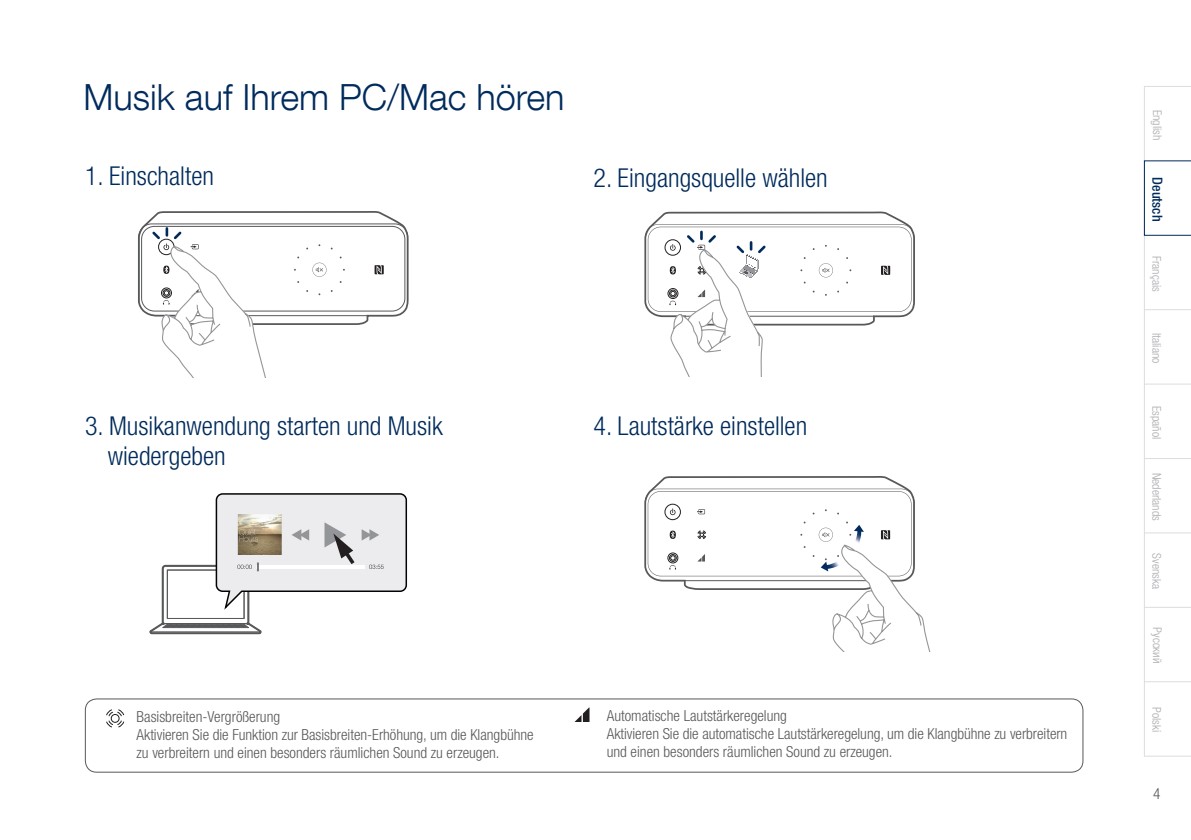
<style>
.page{position:relative;width:1191px;height:840px;background:#fff}
.page>*{position:absolute;margin:0;border:0;box-sizing:border-box;transform-origin:0 0}
.t1{font:300 36px "Helvetica Neue LT Com";color:#002b5c}
.t2{font:300 condensed 26px/30px "Helvetica Neue LT Pro";color:#002b5c}
.t3{font:300 condensed 15.2px/18px "Helvetica Neue LT Pro";color:#57585a}
.t4{font:500 condensed 14px "Helvetica Neue LT Pro";color:#002b5c}
.t5{font:300 condensed 12px "Helvetica Neue LT Pro";color:#a8a9ad}
.t6{font:300 condensed 12px "Helvetica Neue LTCYR";color:#a8a9ad}
</style>
<div class="page">
<svg style="left:1143px;top:86px;width:48px;height:670px"></svg>
<svg style="left:644px;top:211px;width:271px;height:165px"></svg>
<svg style="left:138px;top:211px;width:271px;height:166px"></svg>
<svg style="left:644px;top:476px;width:286px;height:175px"></svg>
<img style="left:854px;top:524px;width:10px;height:21px">
<img style="left:820px;top:560px;width:21px;height:11px">
<svg style="left:149px;top:493px;width:259px;height:142px"></svg>
<svg style="left:106px;top:709px;width:19px;height:18px"></svg>
<div style="left:111px;top:713px;width:9px;height:9px;border:1px solid #231f20;border-radius:50%"></div>
<svg style="left:575px;top:707px;width:14px;height:14px"></svg>
<div style="left:85px;top:698px;width:998px;height:74px;border:1px solid #57585a;border-radius:11px"></div>
<h1 class="t1" style="left:84px;top:75px;width:482px">Musik auf Ihrem PC/Mac hören</h1>
<h2 class="t2" style="left:85px;top:161px;width:130px">1. Einschalten</h2>
<h2 class="t2" style="left:593px;top:162px;width:236px">2. Eingangsquelle wählen</h2>
<h2 class="t2" style="left:108px;top:410px;width:336px;text-indent:-23px">3. Musikanwendung starten und Musik wiedergeben</h2>
<h2 class="t2" style="left:593px;top:410px;width:215px">4. Lautstärke einstellen</h2>
<p class="t3" style="left:137px;top:707px;width:399px">Basisbreiten-Vergrößerung<br>Aktivieren Sie die Funktion zur Basisbreiten-Erhöhung, um die Klangbühne zu verbreitern und einen besonders räumlichen Sound zu erzeugen.</p>
<p class="t3" style="left:607px;top:705px;width:462px">Automatische Lautstärkeregelung<br>Aktivieren Sie die automatische Lautstärkeregelung, um die Klangbühne zu verbreitern und einen besonders räumlichen Sound zu erzeugen.</p>
<p class="t5" style="left:1164px;top:110px;width:32px;rotate:90deg">English</p>
<p class="t4" style="left:1166px;top:177px;width:45px;rotate:90deg">Deutsch</p>
<p class="t5" style="left:1163px;top:255px;width:37px;rotate:90deg">Français</p>
<p class="t5" style="left:1163px;top:333px;width:32px;rotate:90deg">Italiano</p>
<p class="t5" style="left:1163px;top:405px;width:35px;rotate:90deg">Español</p>
<p class="t5" style="left:1163px;top:472px;width:49px;rotate:90deg">Nederlands</p>
<p class="t5" style="left:1163px;top:553px;width:37px;rotate:90deg">Svenska</p>
<p class="t6" style="left:1164px;top:627px;width:37px;rotate:90deg">Pусский</p>
<p class="t5" style="left:1163px;top:706px;width:26px;rotate:90deg">Polski</p>
<p class="t3" style="left:1153px;top:784px;width:9px">4</p>
</div>
